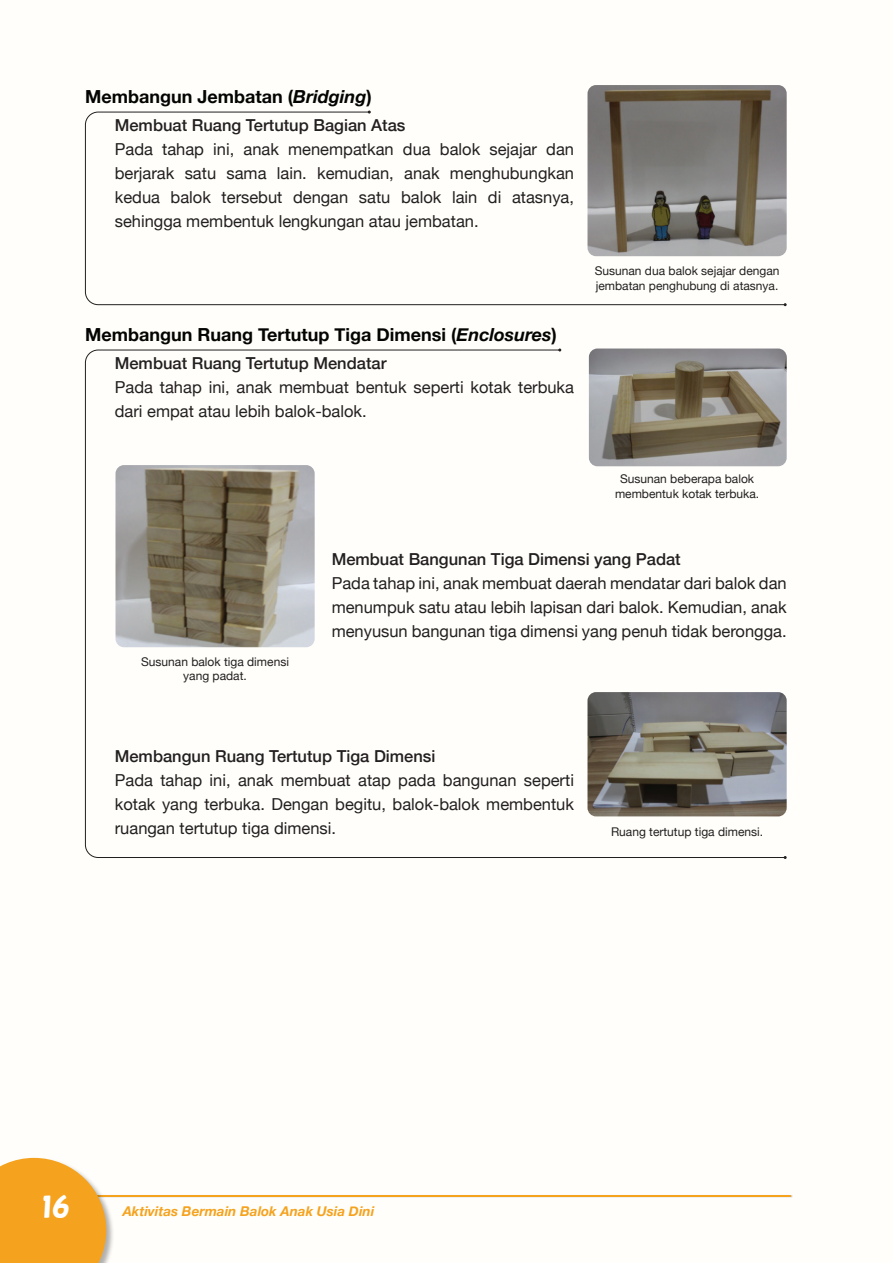
<style>
.page{position:relative;width:893px;height:1263px;background:#fffefa}
.page>*{position:absolute;margin:0;border:0;box-sizing:border-box;transform-origin:0 0}
.t1{font:30px "Helsinki";color:#fff}
.t2{font:700 18px "Helvetica Neue";color:#040503}
.t3{font:16.5px/24px "Helvetica Neue";color:#231f20;text-align:justify}
.t4{font:500 16.5px "Helvetica Neue";color:#231f20}
.t5{font:italic 700 13.5px "Helvetica Neue";color:#f5a31f}
.t6{font:12px/14.4px "Helvetica Neue";color:#231f20;text-align:center}
.s1{font-style:italic}
</style>
<div class="page">
<hr style="left:0;top:1195px;width:792px;height:3px;background:#231f20;opacity:.35">
<hr style="left:0;top:1195px;width:791px;height:1px;background:#f5a31f">
<div style="left:0;top:1157px;width:115px;height:106px;background:#231f20;opacity:.35"></div>
<svg style="left:0;top:1158px;width:106px;height:105px;background:#f5ab35"></svg>
<img style="left:587px;top:85px;width:200px;height:166px">
<svg style="left:85px;top:111px;width:701px;height:194px"></svg>
<svg style="left:85px;top:349px;width:701px;height:509px"></svg>
<img style="left:587px;top:692px;width:200px;height:124px">
<img style="left:115px;top:465px;width:200px;height:182px">
<p class="t2" style="left:85px;top:82px;width:288px">Membangun Jembatan (<span class="s1">Bridging</span>)</p>
<p class="t4" style="left:115px;top:112px;width:292px">Membuat Ruang Tertutup Bagian Atas</p>
<p class="t3" style="left:115px;top:138px;width:461px">Pada tahap ini, anak menempatkan dua balok sejajar dan berjarak satu sama lain. kemudian, anak menghubungkan kedua balok tersebut dengan satu balok lain di atasnya, sehingga membentuk lengkungan atau jembatan.</p>
<p class="t2" style="left:85px;top:320px;width:473px">Membangun Ruang Tertutup Tiga Dimensi (<span class="s1">Enclosures</span>)</p>
<p class="t4" style="left:115px;top:350px;width:273px">Membuat Ruang Tertutup Mendatar</p>
<p class="t3" style="left:115px;top:376px;width:461px">Pada tahap ini, anak membuat bentuk seperti kotak terbuka dari empat atau lebih balok-balok.</p>
<p class="t6" style="left:595px;top:264px;width:186px;text-align:left">Susunan dua balok sejajar dengan jembatan penghubung di atasnya.</p>
<p class="t6" style="left:615px;top:472px;width:146px">Susunan beberapa balok membentuk kotak terbuka.</p>
<p class="t6" style="left:141px;top:655px;width:149px">Susunan balok tiga dimensi yang padat.</p>
<p class="t4" style="left:332px;top:546px;width:351px">Membuat Bangunan Tiga Dimensi yang Padat</p>
<p class="t3" style="left:332px;top:572px;width:456px">Pada tahap ini, anak membuat daerah mendatar dari balok dan menumpuk satu atau lebih lapisan dari balok. Kemudian, anak menyusun bangunan tiga dimensi yang penuh tidak berongga.</p>
<p class="t4" style="left:115px;top:742px;width:322px">Membangun Ruang Tertutup Tiga Dimensi</p>
<p class="t3" style="left:115px;top:769px;width:461px">Pada tahap ini, anak membuat atap pada bangunan seperti kotak yang terbuka. Dengan begitu, balok-balok membentuk ruangan tertutup tiga dimensi.</p>
<p class="t6" style="left:611px;top:825px;width:154px">Ruang tertutup tiga dimensi.</p>
<h1 class="t1" style="left:42px;top:1191px;width:31px">16</h1>
<p class="t5" style="left:123px;top:1200px;width:253px">Aktivitas Bermain Balok Anak Usia Dini</p>
</div>
